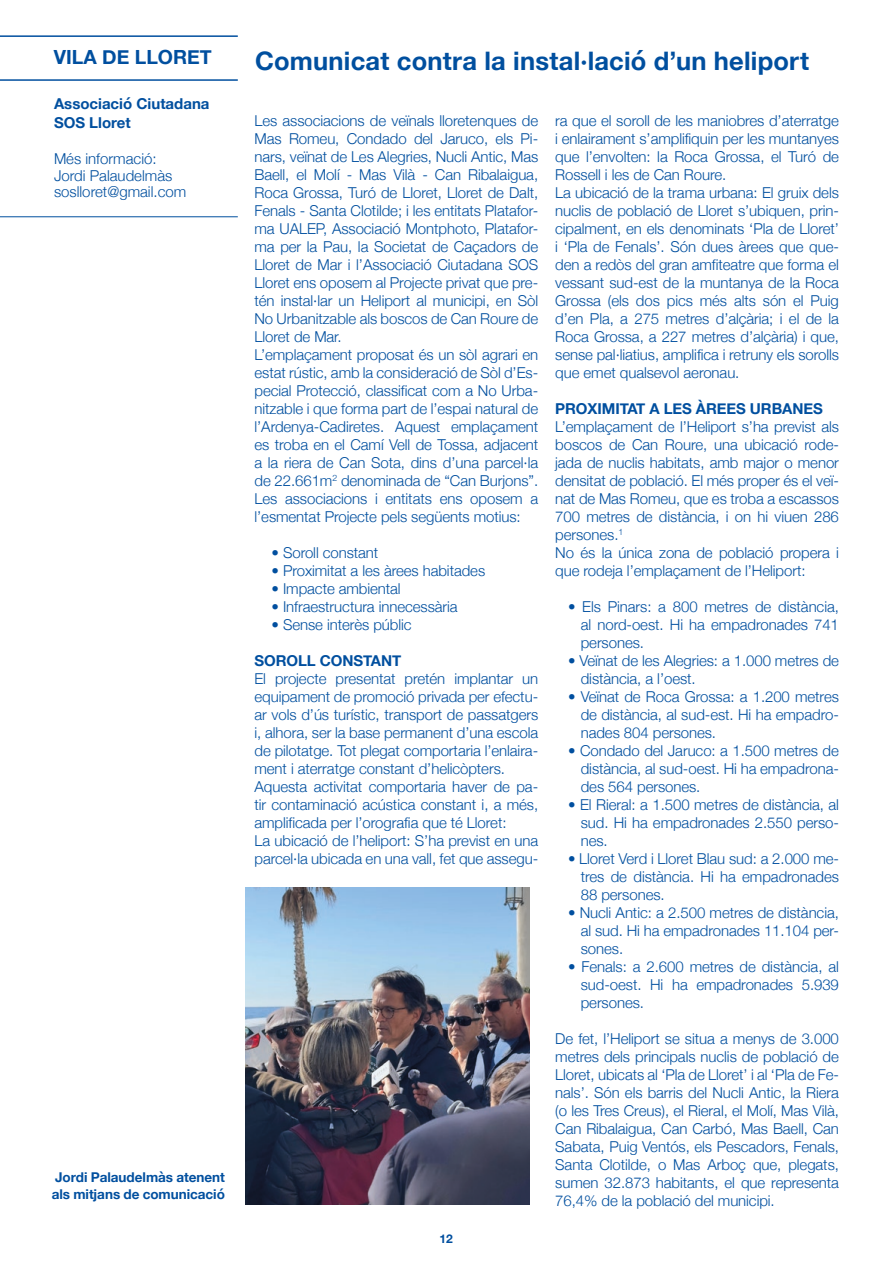
<style>
.page{position:relative;width:893px;height:1263px;background:#fff}
.page>*{position:absolute;margin:0;border:0;box-sizing:border-box;transform-origin:0 0}
.OK_-_Títol{font:700 25.5px "Helvetica Neue";letter-spacing:.01em;color:#004f9f}
.t1{font:700 19.5px "Helvetica Neue";color:#004f9f}
.OK_-_cos_text{font:300 15px/18px "Helvetica Neue";letter-spacing:-.005em;color:#004f9f;text-align:justify}
.OK_-_intertítol{font:700 15px/19.5px "Helvetica Neue";letter-spacing:-.005em;color:#004f9f}
.OK_-_peu_de_foto{font:700 13.5px/16.2px "Helvetica Neue";letter-spacing:-.005em;color:#004f9f}
.t2{font:700 12px "Helvetica Neue";color:#004f9f}
</style>
<div class="page">
<hr style="left:0;top:35px;width:238px;height:2px;background:#004f9f">
<hr style="left:0;top:79px;width:238px;height:2px;background:#004f9f">
<hr style="left:0;top:216px;width:238px;height:1px;background:#004f9f">
<img style="left:246px;top:887px;width:284px;height:318px">
<p class="t1" style="left:54px;top:42px;width:159px">VILA DE LLORET</p>
<p class="OK_-_intertítol" style="left:54px;top:94px;width:157px">Associació Ciutadana<br>SOS Lloret</p>
<p class="OK_-_cos_text" style="left:54px;top:150px;width:134px;line-height:16.5px;text-align:left">Més informació:<br>Jordi Palaudelmàs soslloret@gmail.com</p>
<p class="OK_-_peu_de_foto" style="left:52px;top:1170px;width:175px">Jordi Palaudelmàs atenent als mitjans de comunicació</p>
<p class="OK_-_Títol" style="left:255px;top:41px;width:555px">Comunicat contra la instal·lació d’un heliport</p>
<p class="OK_-_cos_text" style="left:254px;top:111px;width:285px">Les associacions de veïnals lloretenques de Mas Romeu, Condado del Jaruco, els Pi&shy;nars, veïnat de Les Alegries, Nucli Antic, Mas Baell, el Molí - Mas Vilà - Can Ribalaigua, Roca Grossa, Turó de Lloret, Lloret de Dalt, Fenals - Santa Clotilde; i les entitats Platafor&shy;ma UALEP, Associació Montphoto, Platafor&shy;ma per la Pau, la Societat de Caçadors de Lloret de Mar i l’Associació Ciutadana SOS Lloret ens oposem al Projecte privat que pre&shy;tén instal·lar un Heliport al municipi, en Sòl No Urbanitzable als boscos de Can Roure de Lloret de Mar.</p>
<p class="OK_-_cos_text" style="left:254px;top:345px;width:285px">L’emplaçament proposat és un sòl agrari en estat rústic, amb la consideració de Sòl d’Es&shy;pecial Protecció, classificat com a No Urba&shy;nitzable i que forma part de l’espai natural de l’Ardenya-Cadiretes. Aquest emplaçament es troba en el Camí Vell de Tossa, adjacent a la riera de Can Sota, dins d’una parcel·la de 22.661m<sup>2</sup> denominada de “Can Burjons”.</p>
<p class="OK_-_cos_text" style="left:254px;top:489px;width:285px">Les associacions i entitats ens oposem a l’esmentat Projecte pels següents motius:</p>
<p class="OK_-_cos_text" style="left:271px;top:543px;width:108px">• Soroll constant</p>
<p class="OK_-_cos_text" style="left:271px;top:561px;width:215px">• Proximitat a les àrees habitades</p>
<p class="OK_-_cos_text" style="left:271px;top:579px;width:131px">• Impacte ambiental</p>
<p class="OK_-_cos_text" style="left:271px;top:597px;width:188px">• Infraestructura innecessària</p>
<p class="OK_-_cos_text" style="left:271px;top:615px;width:142px">• Sense interès públic</p>
<p class="OK_-_intertítol" style="left:254px;top:651px;width:148px">SOROLL CONSTANT</p>
<p class="OK_-_cos_text" style="left:254px;top:669px;width:285px">El projecte presentat pretén implantar un equipament de promoció privada per efectu&shy;ar vols d’ús turístic, transport de passatgers i, alhora, ser la base permanent d’una escola de pilotatge. Tot plegat comportaria l’enlaira&shy;ment i aterratge constant d’helicòpters.</p>
<p class="OK_-_cos_text" style="left:254px;top:777px;width:285px">Aquesta activitat comportaria haver de pa&shy;tir contaminació acústica constant i, a més, amplificada per l’orografia que té Lloret:</p>
<p class="OK_-_cos_text" style="left:254px;top:831px;width:285px">La ubicació de l’heliport: S’ha previst en una parcel·la ubicada en una vall, fet que assegu-</p>
<p class="t2" style="left:439px;top:1229px;width:15px">12</p>
<p class="OK_-_cos_text" style="left:555px;top:111px;width:285px">ra que el soroll de les maniobres d’aterratge i enlairament s’amplifiquin per les muntanyes que l’envolten: la Roca Grossa, el Turó de Rossell i les de Can Roure.</p>
<p class="OK_-_cos_text" style="left:555px;top:183px;width:285px">La ubicació de la trama urbana: El gruix dels nuclis de població de Lloret s’ubiquen, prin&shy;cipalment, en els denominats ‘Pla de Lloret’ i ‘Pla de Fenals’. Són dues àrees que que&shy;den a redòs del gran amfiteatre que forma el vessant sud-est de la muntanya de la Roca Grossa (els dos pics més alts són el Puig d’en Pla, a 275 metres d’alçària; i el de la Roca Grossa, a 227 metres d’alçària) i que, sense pal·liatius, amplifica i retruny els sorolls que emet qualsevol aeronau.</p>
<p class="OK_-_intertítol" style="left:555px;top:399px;width:269px">PROXIMITAT A LES ÀREES URBANES</p>
<p class="OK_-_cos_text" style="left:555px;top:417px;width:285px">L’emplaçament de l’Heliport s’ha previst als boscos de Can Roure, una ubicació rode&shy;jada de nuclis habitats, amb major o menor densitat de població. El més proper és el veï&shy;nat de Mas Romeu, que es troba a escassos 700 metres de distància, i on hi viuen 286 persones.<sup>1</sup></p>
<p class="OK_-_cos_text" style="left:555px;top:543px;width:285px">No és la única zona de població propera i que rodeja l’emplaçament de l’Heliport:</p>
<p class="OK_-_cos_text" style="left:581px;top:597px;width:260px;text-indent:-13px">• Els Pinars: a 800 metres de distància, al nord-oest. Hi ha empadronades 741 persones.</p>
<p class="OK_-_cos_text" style="left:581px;top:651px;width:260px;text-indent:-13px">• Veïnat de les Alegries: a 1.000 metres de distància, a l’oest.</p>
<p class="OK_-_cos_text" style="left:581px;top:687px;width:260px;text-indent:-13px">• Veïnat de Roca Grossa: a 1.200 metres de distància, al sud-est. Hi ha empadro&shy;nades 804 persones.</p>
<p class="OK_-_cos_text" style="left:581px;top:741px;width:260px;text-indent:-13px">• Condado del Jaruco: a 1.500 metres de distància, al sud-oest. Hi ha empadrona&shy;des 564 persones.</p>
<p class="OK_-_cos_text" style="left:581px;top:795px;width:260px;text-indent:-13px">• El Rieral: a 1.500 metres de distància, al sud. Hi ha empadronades 2.550 perso&shy;nes.</p>
<p class="OK_-_cos_text" style="left:581px;top:849px;width:260px;text-indent:-13px">• Lloret Verd i Lloret Blau sud: a 2.000 me&shy;tres de distància. Hi ha empadronades 88 persones.</p>
<p class="OK_-_cos_text" style="left:581px;top:903px;width:260px;text-indent:-13px">• Nucli Antic: a 2.500 metres de distància, al sud. Hi ha empadronades 11.104 per&shy;sones.</p>
<p class="OK_-_cos_text" style="left:581px;top:957px;width:260px;text-indent:-13px">• Fenals: a 2.600 metres de distància, al sud-oest. Hi ha empadronades 5.939 persones.</p>
<p class="OK_-_cos_text" style="left:555px;top:1029px;width:285px">De fet, l’Heliport se situa a menys de 3.000 metres dels principals nuclis de població de Lloret, ubicats al ‘Pla de Lloret’ i al ‘Pla de Fe&shy;nals’. Són els barris del Nucli Antic, la Riera (o les Tres Creus), el Rieral, el Molí, Mas Vilà, Can Ribalaigua, Can Carbó, Mas Baell, Can Sabata, Puig Ventós, els Pescadors, Fenals, Santa Clotilde, o Mas Arboç que, plegats, sumen 32.873 habitants, el que representa 76,4% de la població del municipi.</p>
</div>
